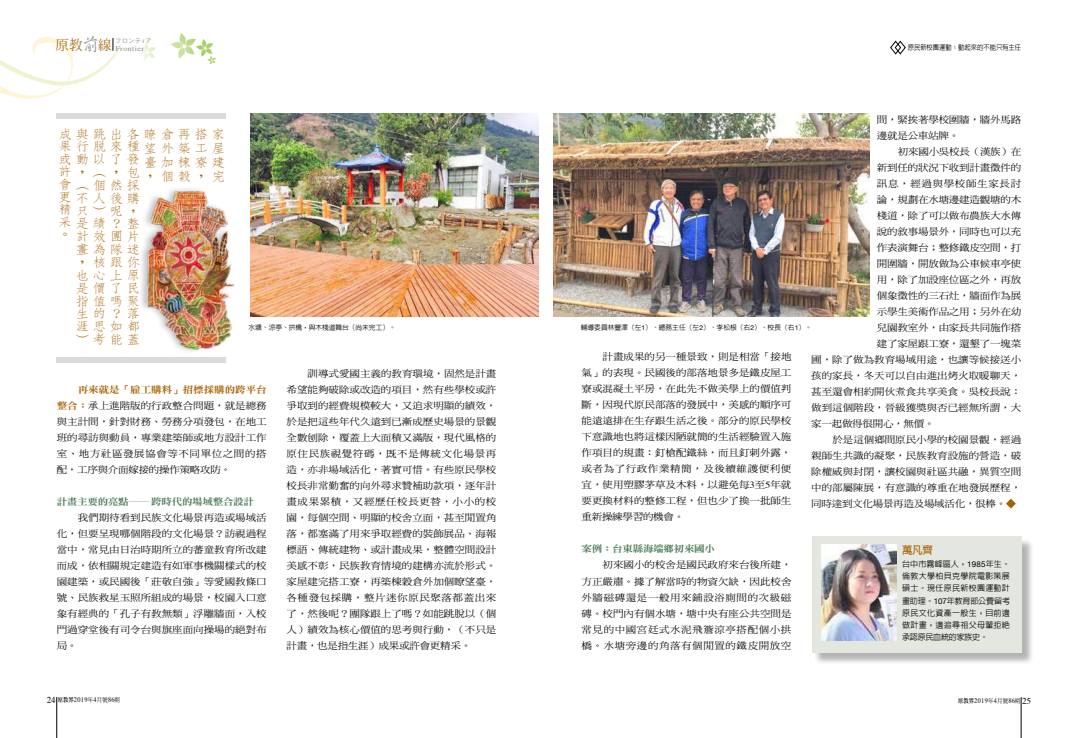
<style>
.page{position:relative;width:1078px;height:738px;background:#fff}
.page>*{position:absolute;margin:0;border:0;box-sizing:border-box;transform-origin:0 0}
.t1{font:300 12.6px/12.6px "AR Fang Song B5 HK";color:#a76000;scale:1.11 1}
.t2{font:700 10.5px "AR Hei B5";color:#a76000}
.t3{font:9.4px/16px "DF Ming Std W5";color:#000;text-align:justify;scale:1.11 1}
.t4{font:9.4px/16px "DF Ming Std W5";letter-spacing:-.02em;color:#000;scale:1.11 1}
.t5{font:9.4px "DF Ming Std W5";letter-spacing:-.025em;color:#000;scale:1.11 1}
.t6{font:9.4px "DF Ming Std W9";letter-spacing:-.025em;color:#4e7a58;scale:1.11 1}
.t7{font:9.4px "DF Ming Std W9";color:#a76000;scale:1.11 1}
.t8{font:9.4px "DF Ming Std W5";letter-spacing:.06em;color:#000;scale:1.11 1}
.t9{font:500 8px/12px "AR Hei B5";letter-spacing:.04em;color:#000;text-align:justify}
.t10{font:7.2px "Times";letter-spacing:.05em;color:#898989;scale:1.11 1}
.t11{font:7px "Times";letter-spacing:.05em;color:#000;scale:.9 1}
.t12{font:500 7px "AR Hei B5";color:#000;scale:.9 1}
.t13{font:500 6.8px "AR Hei B5";color:#000}
.t14{font:6px "Heisei Kaku Go Std W3";color:#898989}
.s1{font-family:"AR Xing Shu B5";font-weight:500;font-size:18.5px}
.s2{font-family:"Helvetica Neue";font-weight:400}
.s3{font-family:"Times"}
.s4{font-family:"DF Ming Std W9";color:#a76000}
.s5{font-size:9px}
.s6{font-family:"AR Ming B5";font-weight:800;font-size:6px}
.s7{font-family:"DF Ming Std W5";font-size:6px}
</style>
<div class="page">
<svg style="left:170px;top:33px;width:46px;height:32px"></svg>
<svg style="left:139px;top:43px;width:16px;height:18px"></svg>
<hr style="left:57px;top:696px;width:1px;height:41px;background:#000">
<hr style="left:1020px;top:696px;width:1px;height:41px;background:#000">
<svg style="left:0;top:37px;width:122px;height:62px"></svg>
<svg style="left:1006px;top:498px;width:9px;height:10px"></svg>
<svg style="left:890px;top:40px;width:16px;height:15px"></svg>
<div style="left:813px;top:538px;width:220px;height:127px;background:#000;opacity:.3"></div>
<div style="left:812px;top:536px;width:208px;height:116px;background:#e4e7e0"></div>
<img style="left:821px;top:544px;width:75px;height:95px">
<div style="left:56px;top:113px;width:169px;height:6px;background:#dbdbdb"></div>
<div style="left:56px;top:357px;width:169px;height:6px;background:#dbdbdb"></div>
<img style="left:553px;top:114px;width:316px;height:202px">
<img style="left:250px;top:114px;width:289px;height:202px">
<img style="left:141px;top:189px;width:93px;height:162px">
<p class="t10" style="left:56px;top:42px;width:81px"><sup>原教</sup><span class="s1">前</span><sup>線</sup> Frontier</p>
<p class="t14" style="left:115px;top:36px;width:37px">フロンテ<sub>ｲ</sub>ア</p>
<p class="t12" style="left:907px;top:44px;width:128px">原民新校園運動：動起來的不能只有主任</p>
<p class="t4" style="left:876px;top:111px;width:131px">間，緊挨著學校圍牆，牆外馬路邊就是公車站牌。</p>
<p class="t5" style="left:897px;top:146px;width:113px">初來國小吳校長（漢族）在</p>
<p class="t4" style="left:876px;top:159px;width:131px">新到任的狀況下收到計畫徵件的</p>
<p class="t8" style="left:876px;top:178px;width:131px">訊息，經過與學校師生家長討</p>
<p class="t4" style="left:876px;top:191px;width:131px">論，規劃在水塘邊建造觀塘的木</p>
<p class="t4" style="left:876px;top:207px;width:131px">棧道，除了可以做布農族大水傳</p>
<p class="t4" style="left:876px;top:223px;width:131px">說的敘事場景外，同時也可以充</p>
<p class="t4" style="left:876px;top:239px;width:131px">作表演舞台；整修鐵皮空間，打</p>
<p class="t4" style="left:876px;top:255px;width:131px">開圍牆，開放做為公車候車亭使</p>
<p class="t4" style="left:876px;top:271px;width:131px">用，除了加設座位區之外，再放</p>
<p class="t4" style="left:876px;top:287px;width:131px">個象徵性的三石灶，牆面作為展</p>
<p class="t4" style="left:876px;top:303px;width:131px">示學生美術作品之用；另外在幼</p>
<p class="t4" style="left:876px;top:319px;width:131px">兒園教室外，由家長共同施作搭</p>
<p class="t4" style="left:876px;top:335px;width:131px">建了家屋跟工寮，還墾了一塊菜</p>
<p class="t3" style="left:811px;top:351px;width:191px">圃，除了做為教育場域用途，也讓等候接送小</p>
<p class="t3" style="left:811px;top:367px;width:191px">孩的家長，冬天可以自由進出烤火取暖聊天，</p>
<p class="t3" style="left:811px;top:383px;width:191px">甚至還會相約開伙煮食共享美食。吳校長說：</p>
<p class="t3" style="left:811px;top:399px;width:191px">做到這個階段，晉級獲獎與否已經無所謂，大</p>
<p class="t5" style="left:811px;top:418px;width:112px">家一起做得很開心，無價。</p>
<p class="t3" style="left:832px;top:431px;width:172px">於是這個鄉間原民小學的校園景觀，經過</p>
<p class="t3" style="left:811px;top:447px;width:191px">親師生共識的凝聚，民族教育設施的營造，破</p>
<p class="t3" style="left:811px;top:463px;width:191px">除權威與封閉，讓校園與社區共融，異質空間</p>
<p class="t3" style="left:811px;top:479px;width:191px">中的部屬陳展，有意識的尊重在地發展歷程，</p>
<p class="t5" style="left:811px;top:498px;width:177px">同時達到文化場景再造及場域活化，很棒。</p>
<h1 class="t1" style="left:126px;top:121px;width:89px;line-height:25.7px">各瞭倉再搭家發</h1>
<h1 class="t1" style="left:126px;top:166px;width:13px">包</h1>
<h1 class="t1" style="left:58px;top:127px;width:74px">成與跳出<br>果行脫來種或動以了<br>許，</h1>
<h1 class="t1" style="left:143px;top:141px;width:74px;line-height:14.3px;text-align:justify">望外築工屋臺加棟寮建，</h1>
<h1 class="t1" style="left:92px;top:166px;width:24px">（，</h1>
<h1 class="t1" style="left:92px;top:179px;width:44px">個然採</h1>
<h1 class="t1" style="left:75px;top:191px;width:59px">不人後購</h1>
<h1 class="t1" style="left:92px;top:204px;width:39px">）呢，</h1>
<h1 class="t1" style="left:75px;top:217px;width:41px">是績？</h1>
<h1 class="t1" style="left:75px;top:230px;width:58px">計效團片</h1>
<h1 class="t1" style="left:75px;top:243px;width:59px">畫為隊迷</h1>
<h1 class="t1" style="left:92px;top:256px;width:44px">核跟你</h1>
<h1 class="t1" style="left:75px;top:268px;width:58px">也心上原</h1>
<h1 class="t1" style="left:75px;top:281px;width:41px">是價了</h1>
<h1 class="t1" style="left:75px;top:294px;width:59px">指值嗎聚</h1>
<h1 class="t1" style="left:75px;top:307px;width:41px">生的？</h1>
<h1 class="t1" style="left:92px;top:320px;width:43px">思如都</h1>
<h1 class="t1" style="left:92px;top:333px;width:43px">考能蓋</h1>
<h1 class="t1" style="left:160px;top:170px;width:39px">個穀，</h1>
<h1 class="t1" style="left:211px;top:170px;width:13px">完</h1>
<h1 class="t1" style="left:58px;top:178px;width:13px;text-align:justify">會更精采。</h1>
<h1 class="t1" style="left:82px;top:168px;width:13px">﹙</h1>
<h1 class="t1" style="left:75px;top:204px;width:12px">只</h1>
<h1 class="t1" style="left:126px;top:217px;width:13px">整</h1>
<h1 class="t1" style="left:75px;top:256px;width:9px">，</h1>
<h1 class="t1" style="left:126px;top:275px;width:13px;line-height:25.7px">民落</h1>
<h1 class="t1" style="left:75px;top:321px;width:20px">涯﹚</h1>
<p class="t13" style="left:248px;top:324px;width:149px">水塘、涼亭、拱橋，與木棧道舞台（尚未完工）。</p>
<p class="t13" style="left:580px;top:324px;width:233px">輔導委員林豐澤（左<span class="s2">1</span>）、總務主任（左<span class="s2">2</span>）、李松根（右<span class="s2">2</span>）、校長（右<span class="s2">1</span>）。</p>
<p class="t3" style="left:581px;top:348px;width:191px;text-indent:21px">計畫成果的另一種景致，則是相當「接地氣」的表現。民國後的部落地景多是鐵皮屋工寮或混凝土平房，在此先不做美學上的價值判斷，因現代原民部落的發展中，美感的順序可能遠遠排在生存跟生活之後。部分的原民學校下意識地也將這樣因陋就簡的生活經驗置入施作項目的規畫：釘槍配鐵絲，而且釘刺外露，或者為了行政作業精簡，及後續維護便利便宜，使用塑膠茅草及木料，以避免每<span class="s3">3</span>至<span class="s3">5</span>年就要更換材料的整修工程，但也少了換一批師生重新操練學習的機會。</p>
<p class="t6" style="left:581px;top:543px;width:122px">案例：台東縣海端鄉初來國小</p>
<p class="t3" style="left:581px;top:556px;width:191px;text-indent:21px">初來國小的校舍是國民政府來台後所建，方正嚴肅。據了解當時的物資欠缺，因此校舍外牆磁磚還是一般用來鋪設浴廁間的次級磁磚。校門內有個水塘，塘中央有座公共空間是常見的中國宮廷式水泥飛簷涼亭搭配個小拱橋。水塘旁邊的角落有個閒置的鐵皮開放空</p>
<p class="t3" style="left:286px;top:365px;width:191px;text-indent:21px">訓導式愛國主義的教育環境，固然是計畫希望能夠破除或改造的項目，然有些學校或許爭取到的經費規模較大，又追求明顯的績效，於是把這些年代久遠到已漸成歷史場景的景觀全數刨除，覆蓋上大面積又滿版，現代風格的原住民族視覺符碼，既不是傳統文化場景再造，亦非場域活化，著實可惜。有些原民學校校長非常勤奮的向外尋求贊補助款項，逐年計畫成果累積，又經歷任校長更替，小小的校園，每個空間、明顯的校舍立面，甚至閒置角落，都塞滿了用來爭取經費的裝飾展品、海報標語、傳統建物、或計畫成果，整體空間設計美感不彰，民族教育情境的建構亦流於形式。家屋建完搭工寮，再築棟穀倉外加個瞭望臺，各種發包採購，整片迷你原民聚落都蓋出來了，然後呢？團隊跟上了嗎？如能跳脫以（個人）績效為核心價值的思考與行動，（不只是計畫，也是指生涯）成果或許會更精采。</p>
<p class="t7" style="left:78px;top:384px;width:172px">再來就是「雇工購料」招標採購的跨平台</p>
<p class="t3" style="left:57px;top:397px;width:191px"><span class="s4">整合：</span>承上進階版的行政整合問題，就是總務與主計間，針對財務、勞務分項發包，在地工班的尋訪與動員，專業建築師或地方設計工作室、地方社區發展協會等不同單位之間的搭配，工序與介面嫁接的操作策略攻防。</p>
<p class="t6" style="left:57px;top:496px;width:179px">計畫主要的亮點── 跨時代的場域整合設計</p>
<p class="t3" style="left:57px;top:509px;width:191px;text-indent:21px">我們期待看到民族文化場景再造或場域活化，但要呈現哪個階段的文化場景？訪視過程當中，常見由日治時期所立的蕃童教育所改建而成，依相關規定建造有如軍事機關樣式的校園建築，或民國後「莊敬自強」等愛國教條口號、民族救星玉照所組成的場景，校園入口意象有經典的「孔子有教無類」浮雕牆面，入校門過穿堂後有司令台與旗座面向操場的絕對布局。</p>
<p class="t2" style="left:901px;top:544px;width:32px">萬凡齊</p>
<p class="t9" style="left:901px;top:558px;width:109px">台中市霧峰區人，<span class="s2">1985</span>年生。倫敦大學柏貝克學院電影策展碩士。現任原民新校園運動計畫助理。<span class="s2">107</span>年教育部公費留考原民文化資產一般生，目前邊做計畫，邊追尋祖父母輩拒絕承認原民血統的家族史。</p>
<p class="t11" style="left:47px;top:693px;width:83px"><span class="s5">24</span> <span class="s6">原教界</span>2019<span class="s7">年</span>4<span class="s7">月號</span>86<span class="s7">期</span></p>
<p class="t11" style="left:957px;top:693px;width:83px"><span class="s6">原教界</span>2019<span class="s7">年</span>4<span class="s7">月號</span>86<span class="s7">期</span> <span class="s5">25</span></p>
</div>
